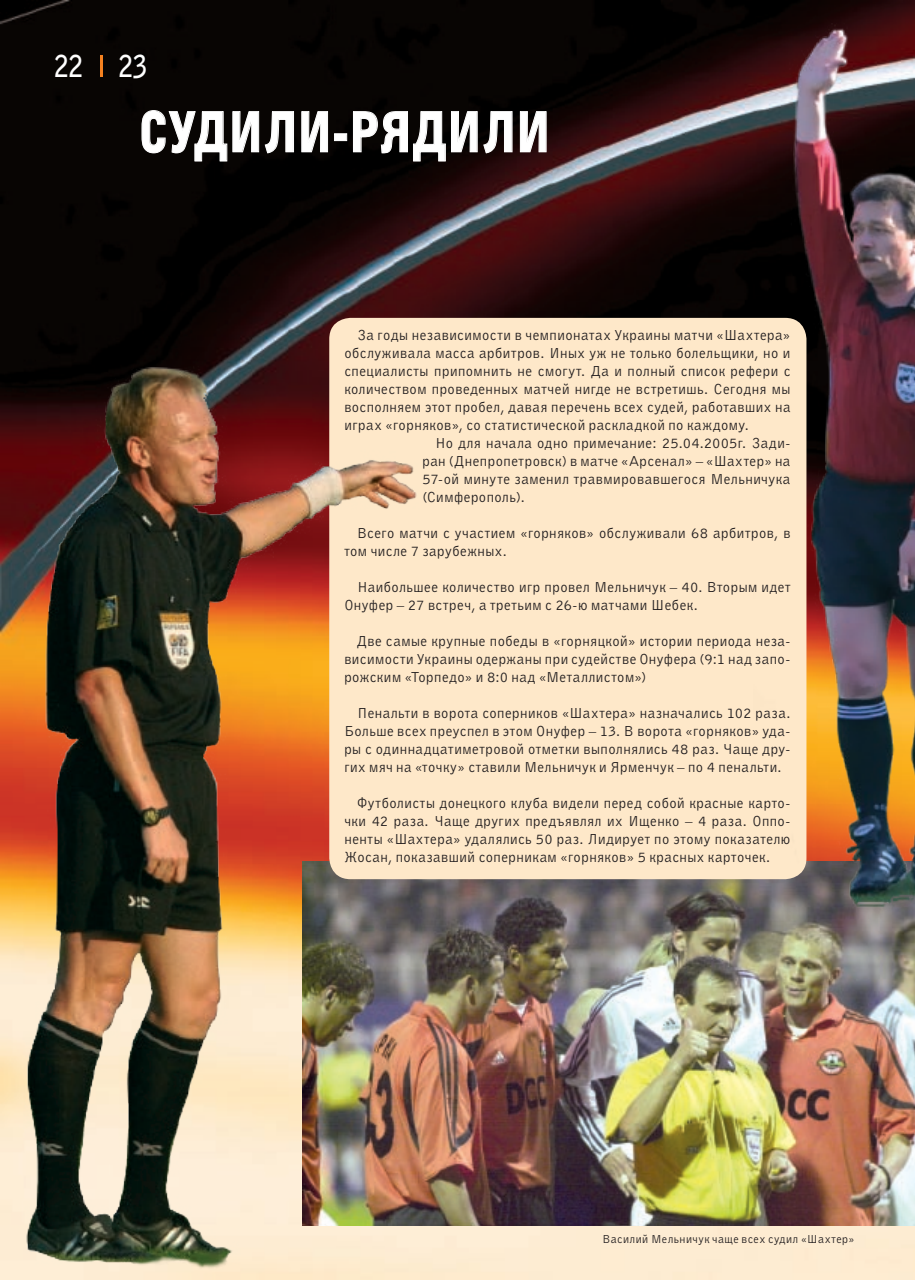
<style>
.page{position:relative;width:915px;height:1280px;background:#fff}
.page>*{position:absolute;margin:0;border:0;box-sizing:border-box;transform-origin:0 0}
.t1{font:900 55.05px "Bell Gothic";letter-spacing:.02em;color:#fff;scale:.85 1}
.t2{font:700 30px "Bell Gothic";color:#fff;scale:.85 1}
.t3{font:15px/18px "Bell Gothic";letter-spacing:.035em;color:#231f20;text-align:justify}
.t4{font:12px "Bell Gothic";letter-spacing:.045em;color:#231f20}
</style>
<div class="page">
<img style="left:0;top:0;width:914px;height:1280px">
<hr style="left:100px;top:55px;width:3px;height:22px;background:#f58220">
<img style="left:425px;top:879px;width:489px;height:347px">
<div style="left:329px;top:318px;width:477px;height:561px;background:#fee8c9;border-radius:21px"></div>
<img style="left:0;top:330px;width:425px;height:950px">
<svg style="left:141px;top:110px;width:153px;height:52px;background:#262322"></svg>
<svg style="left:301px;top:111px;width:27px;height:41px"></svg>
<div style="left:334px;top:133px;width:13px;height:8px;border:1px solid #fff"></div>
<svg style="left:353px;top:111px;width:124px;height:51px;background:#252322"></svg>
<svg style="left:483px;top:111px;width:29px;height:43px"></svg>
<svg style="left:519px;top:111px;width:27px;height:41px"></svg>
<img style="left:753px;top:0;width:161px;height:921px">
<h2 class="t2" style="left:54px;top:45px;width:112px">22 23</h2>
<h1 class="t1" style="left:138px;top:96px;width:486px">Судили-рядили</h1>
<p class="t3" style="left:357px;top:326px;width:434px">За годы независимости в чемпионатах Украины матчи «Шахтера»</p>
<p class="t3" style="left:344px;top:344px;width:447px">обслуживала масса арбитров. И ных уж не только болельщики, но и</p>
<p class="t3" style="left:344px;top:362px;width:447px">специалисты припомнить не смогут. Да и полный список рефери с</p>
<p class="t3" style="left:344px;top:380px;width:447px">количеством проведенных матчей нигде не встретишь. Сегодня мы</p>
<p class="t3" style="left:344px;top:398px;width:447px">восполняем этот пробел, давая перечень всех судей, работавших на</p>
<p class="t3" style="left:344px;top:416px;width:406px">играх «горняков», со статистической раскладкой по каждому.</p>
<p class="t3" style="left:435px;top:434px;width:357px">Н о для начала одно примечание: 25.04.2005г. Зади-</p>
<p class="t3" style="left:422px;top:452px;width:369px">ран (Днепропетровск) в матче «Арсенал» – «Шахтер» на</p>
<p class="t3" style="left:422px;top:470px;width:369px">57-ой минуте заменил травмировавшегося Мельничука</p>
<p class="t3" style="left:422px;top:488px;width:104px">(Симферополь).</p>
<p class="t3" style="left:344px;top:524px;width:447px;text-indent:13px">Всего матчи с участием «горняков» обслуживали 68 арбитров, в том числе 7 зарубежных.</p>
<p class="t3" style="left:344px;top:578px;width:447px;text-indent:13px">Н аибольшее количество игр провел Мельничук – 40. Вторым идет<br>Онуфер – 27 встреч, а третьим с 26-ю матчами Шебек.</p>
<p class="t3" style="left:344px;top:632px;width:447px;text-indent:13px">Две самые крупные победы в «горняцкой» истории периода неза&shy;висимости Украины одержаны при судействе Онуфера (9:1 над запо&shy;рожским «Торпедо» и 8:0 над «Металлистом»)</p>
<p class="t3" style="left:344px;top:704px;width:447px;text-indent:13px">П енальти в ворота соперников «Шахтера» назначались 102 раза.<br>Больше всех преуспел в этом Онуфер – 13. В ворота «горняков» уда&shy;ры с одиннадцатиметровой отметки выполнялись 48 раз. Чаще дру&shy;гих мяч на «точку» ставили Мельничук и Ярменчук – по 4 пенальти.</p>
<p class="t3" style="left:344px;top:794px;width:447px;text-indent:13px">Футболисты донецкого клуба видели перед собой красные карто&shy;чки 42 раза. Чаще других предъявлял их И щенко – 4 раза. Оппо&shy;ненты «Шахтера» удалялись 50 раз. Л идирует по этому показателю Жосан, показавший соперникам «горняков» 5 красных карточек.</p>
<p class="t4" style="left:602px;top:1232px;width:253px">Василий Мельничук чаще всех судил «Шахтер»</p>
</div>
